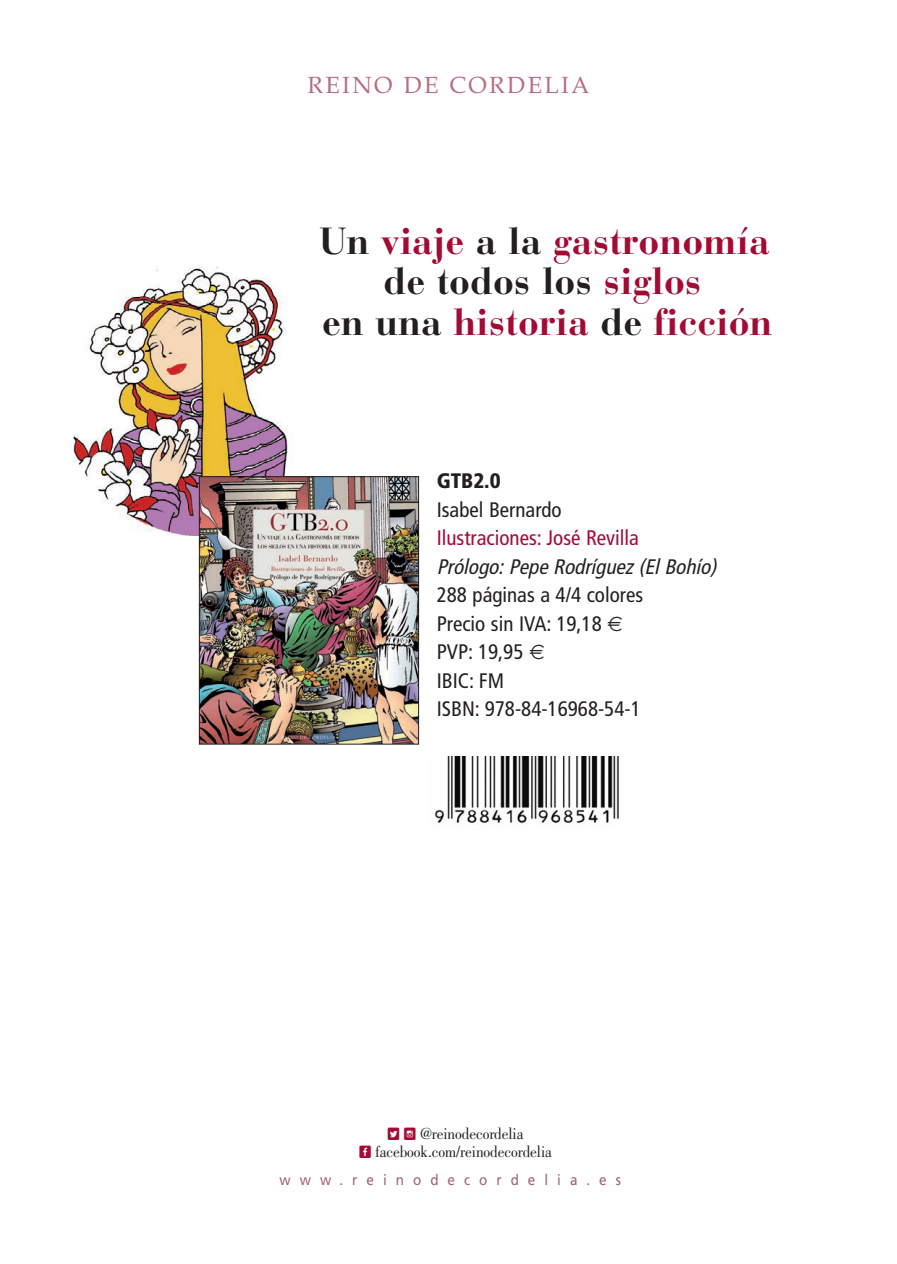
<style>
.page{position:relative;width:897px;height:1264px;background:#fff}
.page>*{position:absolute;margin:0;border:0;box-sizing:border-box;transform-origin:0 0}
.t1{font:700 37.5px/40.5px "Bauer Bodoni";color:#a30a34;text-align:center}
.t2{font:23.4px "Book Antiqua";letter-spacing:.1em;color:#b66e80}
.t3{font:condensed 21px/28.5px "Frutiger";color:#231f20}
.t4{font:italic condensed 21px "Frutiger";color:#231f20}
.t5{font:condensed 21px "Frutiger";color:#a30a34}
.t6{font:900 condensed 21px "Frutiger";color:#231f20}
.t7{font:16.5px/18px "Bodoni";letter-spacing:-.005em;color:#231f20;text-align:center;scale:.92 1}
.t8{font:15px "Frutiger";letter-spacing:.665em;color:#a06671;scale:.9 1}
.s1{color:#231f20}
.s2{font-family:"Social Shapes";font-size:18px;color:#a30a34}
</style>
<div class="page">
<img style="left:74px;top:266px;width:214px;height:269px">
<img style="left:201px;top:478px;width:215px;height:264px">
<div style="left:199px;top:476px;width:219px;height:268px;border:1px solid #231f20"></div>
<img style="left:434px;top:757px;width:185px;height:67px">
<p class="t2" style="left:307px;top:72px;width:283px">REINO DE CORDELIA</p>
<h1 class="t1" style="left:319px;top:225px;width:454px"><span class="s1">Un</span> viaje <span class="s1">a la</span> gastronomía <span class="s1">de todos los</span> siglos<br><span class="s1">en una</span> historia <span class="s1">de</span> ficción</h1>
<p class="t6" style="left:436px;top:472px;width:65px">GTB2.0</p>
<p class="t3" style="left:436px;top:497px;width:126px">Isabel Bernardo</p>
<p class="t5" style="left:436px;top:529px;width:204px">Ilustraciones: José Revilla</p>
<p class="t4" style="left:436px;top:558px;width:285px">Prólogo:Pepe Rodríguez (ElBohío)</p>
<p class="t3" style="left:436px;top:582px;width:208px">288 páginas a 4/4 colores<br>Precio sin IVA: 19,18<br>PVP: 19,95<br>IBIC: FM<br>ISBN: 978-84-16968-54-1</p>
<p class="t7" style="left:359px;top:1125px;width:211px"><span class="s2">N P</span> @reinodecordelia<br><span class="s2">M</span> facebook.com/reinodecordelia</p>
<p class="t8" style="left:279px;top:1173px;width:381px">www.reinodecordelia.es</p>
</div>
